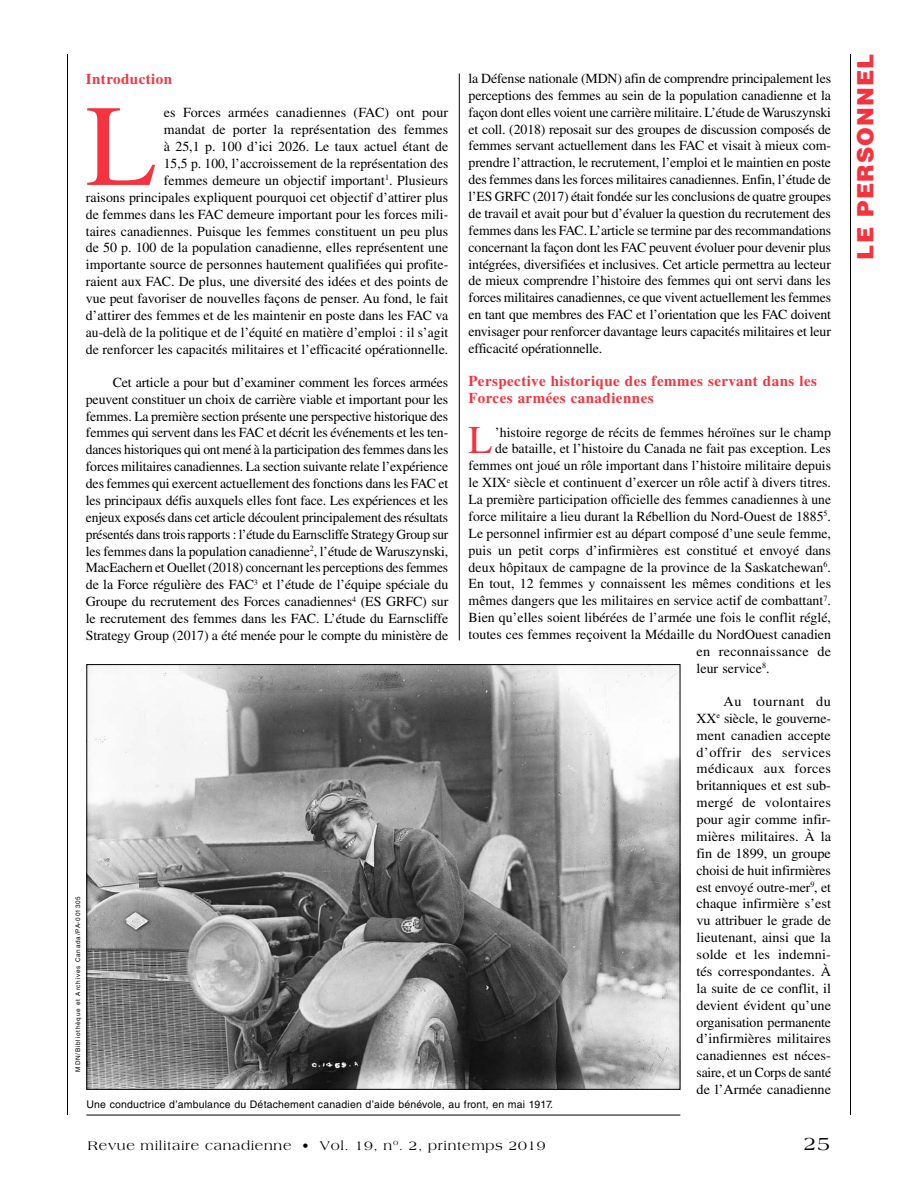
<style>
.page{position:relative;width:918px;height:1188px;background:#fff}
.page>*{position:absolute;margin:0;border:0;box-sizing:border-box;transform-origin:0 0}
.t1{font:115.8px "Times LT Std";color:#f5333f}
.t2{font:39.3px "Times LT Std";color:#f5333f}
.t3{font:900 22.5px "Helvetica LT Std";letter-spacing:.05em;color:#f5333f}
.t4{font:19.5px "Americana Std";color:#000}
.t5{font:700 15px/16.8px "Times LT Std";letter-spacing:.03em;color:#f5333f}
.t6{font:13.8px/16.8px "Times LT Std";letter-spacing:.005em;color:#000;text-align:justify}
.t7{font:13.5px "Americana Std";letter-spacing:.05em;color:#000}
.t8{font:10.5px "Helvetica LT Std";letter-spacing:.02em;color:#000}
.t9{font:6.3px "Helvetica LT Std";letter-spacing:.125em;color:#000}
</style>
<div class="page">
<hr style="left:850px;top:54px;width:1px;height:1061px;background:#000">
<hr style="left:67px;top:54px;width:1px;height:1061px;background:#000">
<hr style="left:459px;top:73px;width:1px;height:567px;background:#000">
<img style="left:88px;top:666px;width:590px;height:422px">
<hr style="left:86px;top:1115px;width:594px;height:1px;background:#000">
<p class="t5" style="left:86px;top:70px;width:88px">Introduction</p>
<h1 class="t1" style="left:86px;top:81px;width:72px">L</h1>
<p class="t6" style="left:86px;top:104px;width:364px;text-align:right">es Forces armées canadiennes (FAC) ont pour<br>mandat de porter la représentation des femmes<br>à 25,1 p. 100 d’ici 2026. Le taux actuel étant de<br>15,5 p. 100, l’accroissement de la représentation des<br>femmes demeure un objectif important<sup>1</sup>. Plusieurs<br>raisons principales expliquent pourquoi cet objectif d’attirer plus de femmes dans les FAC demeure important pour les forces mili&shy;taires canadiennes. Puisque les femmes constituent un peu plus de 50 p. 100 de la population canadienne, elles représentent une importante source de personnes hautement qualifiées qui profite&shy;raient aux FAC. De plus, une diversité des idées et des points de vue peut favoriser de nouvelles façons de penser. Au fond, le fait d’attirer des femmes et de les maintenir en poste dans les FAC va au-delà de la politique et de l’équité en matière d’emploi : il s’agit de renforcer les capacités militaires et l’efficacité opérationnelle.</p>
<p class="t6" style="left:86px;top:374px;width:364px;text-indent:27px">Cet article a pour but d’examiner comment les forces armées peuvent constituer un choix de carrière viable et important pour les femmes. La première section présente une perspective historique des femmes qui servent dans les FAC et décrit les événements et les ten&shy;dances historiques qui ont mené à la participation des femmes dans les forces militaires canadiennes. La section suivante relate l’expérience des femmes qui exercent actuellement des fonctions dans les FAC et les principaux défis auxquels elles font face. Les expériences et les enjeux exposés dans cet article découlent principalement des résultats présentés dans trois rapports : l’étude du Earnscliffe Strategy Group sur les femmes dans la population canadienne<sup>2</sup>, l’étude de Waruszynski, MacEachern et Ouellet (2018) concernant les perceptions des femmes de la Force régulière des FAC<sup>3</sup> et l’étude de l’équipe spéciale du Groupe du recrutement des Forces canadiennes<sup>4</sup> (ES GRFC) sur le recrutement des femmes dans les FAC. L’étude du Earnscliffe Strategy Group (2017) a été menée pour le compte du ministère de</p>
<p class="t9" style="left:74px;top:1072px;width:177px;rotate:-90deg">MDN/Bibliothèque et Archives Canada/PA-001305</p>
<p class="t6" style="left:469px;top:70px;width:364px">la Défense nationale (MDN) afin de comprendre principalement les perceptions des femmes au sein de la population canadienne et la façon dont elles voient une carrière militaire. L’étude de Waruszynski et coll. (2018) reposait sur des groupes de discussion composés de femmes servant actuellement dans les FAC et visait à mieux com&shy;prendre l’attraction, le recrutement, l’emploi et le maintien en poste des femmes dans les forces militaires canadiennes. Enfin, l’étude de l’ES GRFC (2017) était fondée sur les conclusions de quatre groupes de travail et avait pour but d’évaluer la question du recrutement des femmes dans les FAC. L’article se termine par des recommandations concernant la façon dont les FAC peuvent évoluer pour devenir plus intégrées, diversifiées et inclusives. Cet article permettra au lecteur de mieux comprendre l’histoire des femmes qui ont servi dans les forces militaires canadiennes, ce que vivent actuellement les femmes en tant que membres des FAC et l’orientation que les FAC doivent envisager pour renforcer davantage leurs capacités militaires et leur efficacité opérationnelle.</p>
<p class="t5" style="left:469px;top:372px;width:350px">Perspective historique des femmes servant dans les<br>Forces armées canadiennes</p>
<h2 class="t2" style="left:469px;top:418px;width:26px">L</h2>
<p class="t6" style="left:495px;top:424px;width:337px">’histoire regorge de récits de femmes héroïnes sur le champ</p>
<p class="t6" style="left:495px;top:440px;width:337px">de bataille, et l’histoire du Canada ne fait pas exception. Les</p>
<p class="t6" style="left:469px;top:457px;width:364px">femmes ont joué un rôle important dans l’histoire militaire depuis</p>
<p class="t6" style="left:469px;top:474px;width:364px">le XIX<sup>e</sup> siècle et continuent d’exercer un rôle actif à divers titres.</p>
<p class="t6" style="left:469px;top:491px;width:364px">La première participation officielle des femmes canadiennes à une</p>
<p class="t6" style="left:469px;top:508px;width:364px">force militaire a lieu durant la Rébellion du Nord-Ouest de 1885<sup>5</sup>.</p>
<p class="t6" style="left:469px;top:525px;width:364px">Le personnel infirmier est au départ composé d’une seule femme,</p>
<p class="t6" style="left:469px;top:542px;width:364px">puis un petit corps d’infirmières est constitué et envoyé dans</p>
<p class="t6" style="left:469px;top:559px;width:364px">deux hôpitaux de campagne de la province de la Saskatchewan<sup>6</sup>.</p>
<p class="t6" style="left:469px;top:575px;width:364px">En tout, 12 femmes y connaissent les mêmes conditions et les</p>
<p class="t6" style="left:469px;top:592px;width:364px">mêmes dangers que les militaires en service actif de combattant<sup>7</sup>.</p>
<p class="t6" style="left:469px;top:609px;width:364px">Bien qu’elles soient libérées de l’armée une fois le conflit réglé,</p>
<p class="t6" style="left:469px;top:626px;width:364px">toutes ces femmes reçoivent la Médaille du NordOuest canadien</p>
<p class="t6" style="left:697px;top:643px;width:136px">en reconnaissance de</p>
<p class="t6" style="left:697px;top:660px;width:74px">leur service<sup>8</sup>.</p>
<p class="t6" style="left:697px;top:693px;width:136px;text-indent:27px">Au tournant du XX<sup>e</sup> siècle, le gouverne&shy;ment canadien accepte d’offrir des services médicaux aux forces britanniques et est sub&shy;mergé de volontaires pour agir comme infir&shy;mières militaires. À la fin de 1899, un groupe choisi de huit infirmières est envoyé outre-mer<sup>9</sup>, et chaque infirmière s’est vu attribuer le grade de lieutenant, ainsi que la solde et les indemni&shy;tés correspondantes. À la suite de ce conflit, il devient évident qu’une organisation permanente d’infirmières militaires canadiennes est néces&shy;saire, et un Corps de santé de l’Armée canadienne</p>
<p class="t8" style="left:86px;top:1098px;width:468px">Une conductrice d’ambulance du Détachement canadien d’aide bénévole, au front, en mai 1917.</p>
<p class="t7" style="left:88px;top:1138px;width:459px">Revue militaire canadienne • Vol. 19, n<sup>o</sup>. 2, printemps 2019</p>
<h3 class="t4" style="left:804px;top:1132px;width:28px">25</h3>
<h3 class="t3" style="left:851px;top:260px;width:207px;rotate:-90deg">LE PERSONNEL</h3>
</div>
